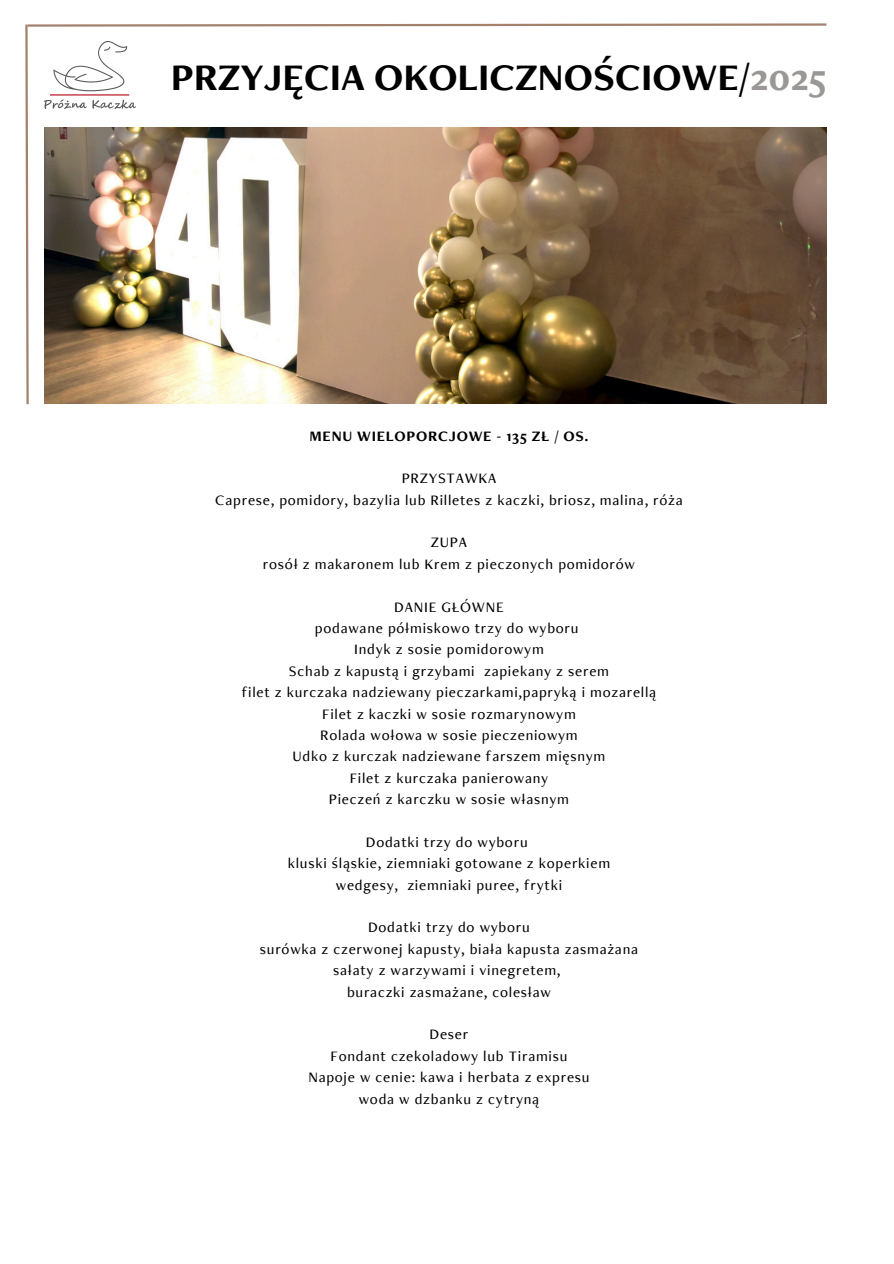
<style>
.page{position:relative;width:894px;height:1264px;background:#fff}
.page>*{position:absolute;margin:0;border:0;box-sizing:border-box;transform-origin:0 0}
.t1{font:700 39px "Freight Neo W03";color:#000}
.t2{font:500 15px "Freight Neo W03";letter-spacing:.05em;color:#000}
.t3{font:700 15px "Freight Neo W03";letter-spacing:.05em;color:#000}
.s1{color:#9a9796}
</style>
<div class="page">
<svg style="left:25px;top:23px;width:802px;height:382px"></svg>
<img style="left:44px;top:42px;width:91px;height:66px">
<img style="left:44px;top:127px;width:782px;height:277px">
<p class="t1" style="left:171px;top:50px;width:657px">PRZYJĘCIA OKOLICZNOŚCIOWE/<span class="s1">2025</span></p>
<p class="t3" style="left:309px;top:425px;width:280px">MENU WIELOPORCJOWE - 135 ZŁ / OS.</p>
<p class="t2" style="left:401px;top:468px;width:96px">PRZYSTAWKA</p>
<p class="t2" style="left:215px;top:489px;width:469px">Caprese, pomidory, bazylia lub Rilletes z kaczki, briosz, malina, róża</p>
<h1 class="t2" style="left:431px;top:532px;width:38px">ZUPA</h1>
<p class="t2" style="left:263px;top:554px;width:373px">rosół z makaronem lub Krem z pieczonych pomidorów</p>
<p class="t2" style="left:394px;top:596px;width:111px">DANIE GŁÓWNE</p>
<p class="t2" style="left:315px;top:618px;width:265px">podawane półmiskowo trzy do wyboru</p>
<h2 class="t2" style="left:354px;top:639px;width:191px">Indyk z sosie pomidorowym</h2>
<p class="t2" style="left:289px;top:660px;width:321px">Schab z kapustą i grzybami zapiekany z serem</p>
<p class="t2" style="left:242px;top:682px;width:416px">filet z kurczaka nadziewany pieczarkami,papryką i mozarellą</p>
<p class="t2" style="left:322px;top:703px;width:255px">Filet z kaczki w sosie rozmarynowym</p>
<p class="t2" style="left:320px;top:725px;width:259px">Rolada wołowa w sosie pieczeniowym</p>
<p class="t2" style="left:292px;top:746px;width:314px">Udko z kurczak nadziewane farszem mięsnym</p>
<p class="t2" style="left:349px;top:767px;width:200px">Filet z kurczaka panierowany</p>
<p class="t2" style="left:329px;top:789px;width:242px">Pieczeń z karczku w sosie własnym</p>
<p class="t2" style="left:366px;top:831px;width:163px">Dodatki trzy do wyboru</p>
<p class="t2" style="left:288px;top:853px;width:324px">kluski śląskie, ziemniaki gotowane z koperkiem</p>
<p class="t2" style="left:336px;top:874px;width:228px">wedgesy, ziemniaki puree, frytki</p>
<p class="t2" style="left:368px;top:917px;width:163px">Dodatki trzy do wyboru</p>
<p class="t2" style="left:260px;top:938px;width:379px">surówka z czerwonej kapusty, biała kapusta zasmażana</p>
<p class="t2" style="left:333px;top:960px;width:229px">sałaty z warzywami i vinegretem,</p>
<p class="t2" style="left:347px;top:981px;width:205px">buraczki zasmażane, colesław</p>
<p class="t2" style="left:429px;top:1024px;width:40px">Deser</p>
<p class="t2" style="left:330px;top:1045px;width:238px">Fondant czekoladowy lub Tiramisu</p>
<p class="t2" style="left:308px;top:1067px;width:283px">Napoje w cenie: kawa i herbata z expresu</p>
<p class="t2" style="left:358px;top:1088px;width:182px">woda w dzbanku z cytryną</p>
</div>
